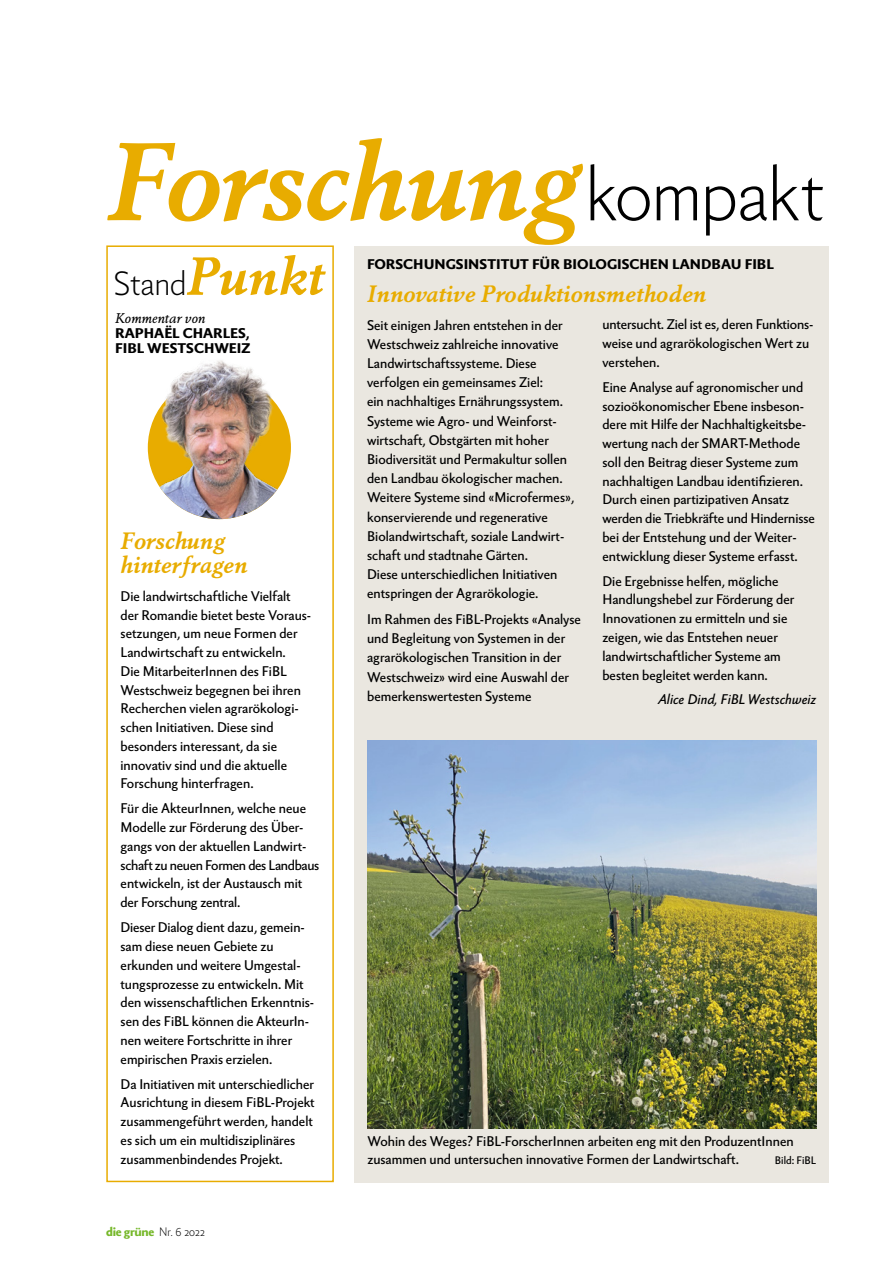
<style>
.page{position:relative;width:893px;height:1263px;background:#fff}
.page>*{position:absolute;margin:0;border:0;box-sizing:border-box;transform-origin:0 0}
.t1{font:italic 700 105px "Berling Nova Text Pro";letter-spacing:-.02em;color:#e8ac00}
.t2{font:300 32.7px "Berling Nova Sans Pro";color:#000}
.t3{font:italic 700 22.5px/24px "Berling Nova Text Pro";color:#e8ac00}
.t4{font:13.5px/18.8px "Berling Nova Sans Pro";color:#000}
.t5{font:800 13.5px/15px "Berling Nova Sans Pro";color:#000}
.t6{font:italic 13.5px "Berling Nova Sans Pro";letter-spacing:.01em;color:#000}
.t7{font:italic 13.5px "Berling Nova Text Pro";color:#000}
.t8{font:800 12px "Berling Nova Sans Pro";letter-spacing:-.03em;color:#76b82a}
.t9{font:10.5px "Berling Nova Sans Pro";color:#000}
.s1{font-family:"Berling Nova Sans Pro";font-weight:300;font-style:normal;font-size:73.5px;color:#000}
.s2{font-family:"Berling Nova Text Pro";font-weight:700;font-style:italic;font-size:50.85px;color:#e8ac00}
.s3{font-weight:300;color:#000}
</style>
<div class="page">
<div style="left:354px;top:246px;width:475px;height:936px;background:#eae7e0"></div>
<img style="left:367px;top:741px;width:449px;height:387px">
<div style="left:106px;top:245px;width:228px;height:937px;border:2px solid #e8ac00"></div>
<img style="left:148px;top:351px;width:143px;height:168px;border-radius:72px">
<h1 class="t1" style="left:106px;top:117px;width:719px">Forschung<span class="s1">kompakt</span></h1>
<h2 class="t2" style="left:114px;top:260px;width:212px">Stand<span class="s2">Punkt</span></h2>
<p class="t7" style="left:115px;top:309px;width:92px">Kommentar von</p>
<p class="t5" style="left:115px;top:325px;width:136px">RAPHAËL CHARLES,<br>FIBL WESTSCHWEIZ</p>
<h3 class="t3" style="left:121px;top:529px;width:129px">Forschung hinterfragen</h3>
<p class="t4" style="left:121px;top:585px;width:192px">Die landwirtschaftliche Vielfalt der Romandie bietet beste Voraus&shy;setzungen, um neue Formen der<br>Landwirtschaft zu entwickeln.<br>Die MitarbeiterInnen des FiBL<br>Westschweiz begegnen bei ihren<br>Recherchen vielen agrarökologi&shy;schen Initiativen. Diese sind besonders interessant, da sie innovativ sind und die aktuelle<br>Forschung hinterfragen.</p>
<p class="t4" style="left:121px;top:798px;width:200px">Für die AkteurInnen, welche neue<br>Modelle zur Förderung des Über&shy;gangs von der aktuellen Landwirt&shy;schaft zu neuen Formen des Landbaus entwickeln, ist der Austausch mit der Forschung zentral.</p>
<p class="t4" style="left:121px;top:917px;width:195px">Dieser Dialog dient dazu, gemein&shy;sam diese neuen Gebiete zu erkunden und weitere Umgestal&shy;tungsprozesse zu entwickeln. Mit den wissenschaftlichen Erkenntnis&shy;sen des FiBL können die AkteurIn&shy;nen weitere Fortschritte in ihrer empirischen Praxis erzielen.</p>
<p class="t4" style="left:121px;top:1073px;width:196px">Da Initiativen mit unterschiedlicher Ausrichtung in diesem FiBL-Projekt zusammengeführt werden, handelt es sich um ein multidisziplinäres zusammenbindendes Projekt.</p>
<p class="t8" style="left:106px;top:1223px;width:100px">die grüne <span class="s3">Nr. 6 2022</span></p>
<p class="t5" style="left:367px;top:256px;width:408px">FORSCHUNGSINSTITUT FÜR BIOLOGISCHEN LANDBAU FIBL</p>
<h3 class="t3" style="left:367px;top:282px;width:341px">Innovative Produktionsmethoden</h3>
<p class="t4" style="left:367px;top:314px;width:209px;line-height:19.2px">Seit einigen Jahren entstehen in der Westschweiz zahlreiche innovative Landwirtschaftssysteme. Diese verfolgen ein gemeinsames Ziel:<br>ein nachhaltiges Ernährungssystem.<br>Systeme wie Agro- und Weinforst&shy;wirtschaft, Obstgärten mit hoher Biodiversität und Permakultur sollen den Landbau ökologischer machen.<br>Weitere Systeme sind «Microfermes», konservierende und regenerative Biolandwirtschaft, soziale Landwirt&shy;schaft und stadtnahe Gärten.<br>Diese unterschiedlichen Initiativen entspringen der Agrarökologie.</p>
<p class="t4" style="left:367px;top:609px;width:215px;line-height:19.2px">Im Rahmen des FiBL-Projekts «Analyse und Begleitung von Systemen in der agrarökologischen Transition in der Westschweiz» wird eine Auswahl der bemerkenswertesten Systeme</p>
<p class="t4" style="left:602px;top:314px;width:213px">untersucht. Ziel ist es, deren Funktions&shy;weise und agrarökologischen Wert zu verstehen.</p>
<p class="t4" style="left:602px;top:377px;width:214px">Eine Analyse auf agronomischer und sozioökonomischer Ebene insbeson&shy;dere mit Hilfe der Nachhaltigkeitsbe&shy;wertung nach der SMART-Methode soll den Beitrag dieser Systeme zum nachhaltigen Landbau identifizieren.<br>Durch einen partizipativen Ansatz werden die Triebkräfte und Hindernisse bei der Entstehung und der Weiter&shy;entwicklung dieser Systeme erfasst.</p>
<p class="t4" style="left:602px;top:570px;width:193px">Die Ergebnisse helfen, mögliche Handlungshebel zur Förderung der Innovationen zu ermitteln und sie zeigen, wie das Entstehen neuer landwirtschaftlicher Systeme am besten begleitet werden kann.</p>
<p class="t6" style="left:658px;top:689px;width:160px">Alice Dind, FiBL Westschweiz</p>
<p class="t4" style="left:367px;top:1131px;width:428px;line-height:18px">Wohin des Weges? FiBL-ForscherInnen arbeiten eng mit den ProduzentInnen zusammen und untersuchen innovative Formen der Landwirtschaft.</p>
<p class="t9" style="left:775px;top:1153px;width:43px">Bild: FiBL</p>
</div>
